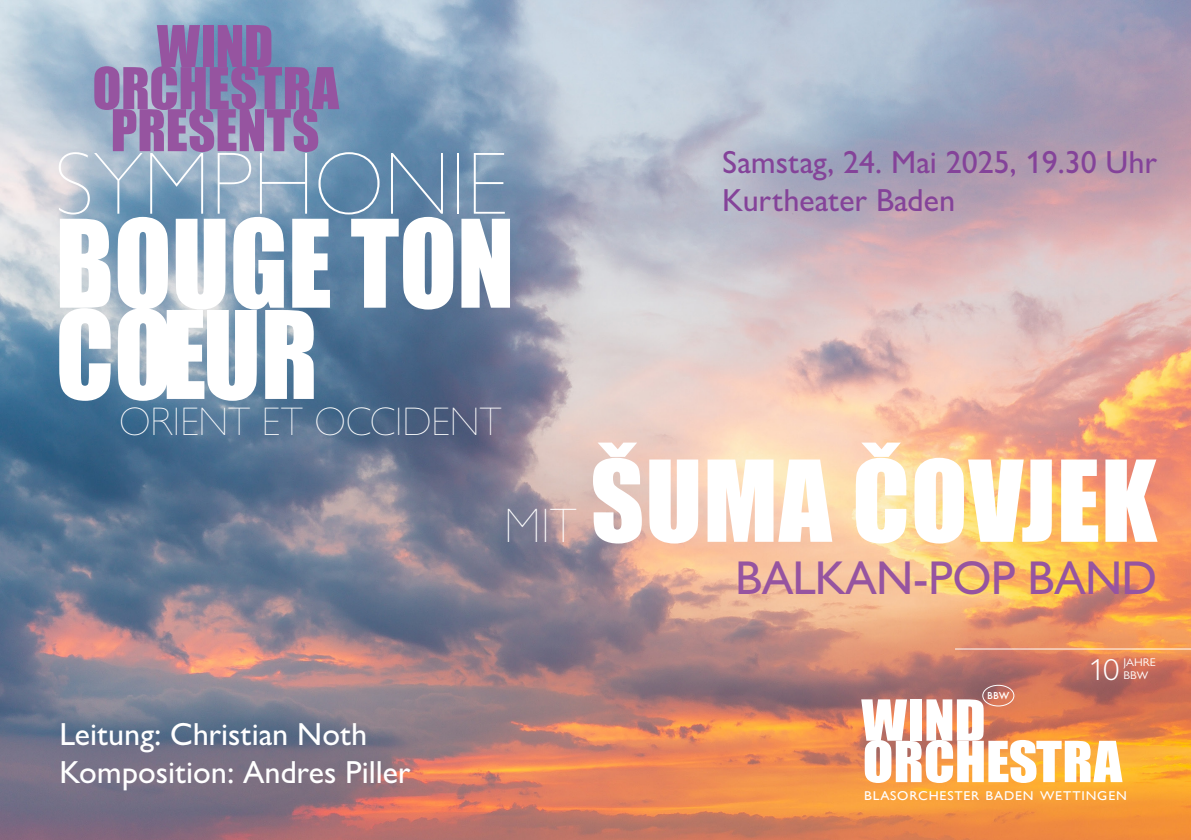
<style>
.page{position:relative;width:1191px;height:840px;background:#fff}
.page>*{position:absolute;margin:0;border:0;box-sizing:border-box;transform-origin:0 0}
.t1{font:112.4px "Impact";color:#fff;scale:.94 1}
.t2{font:104px "Impact";letter-spacing:.01em;color:#fff}
.t3{font:200 88.8px "Gill Sans Nova";color:#fff}
.t4{font:53px "Impact";color:#9654a0}
.t5{font:52.2px "Impact";color:#fff;scale:1.08 1}
.t6{font:500 47.6px "Gill Sans Nova";letter-spacing:-.02em;color:#9654a0}
.t7{font:200 40px "Gill Sans Nova";color:#fff}
.t8{font:500 32px "Gill Sans Nova";color:#fff}
.t9{font:500 32px "Gill Sans Nova";color:#844399}
.t10{font:300 30.4px "Gill Sans Nova";color:#fff;scale:1.08 1}
.t11{font:12.8px "Gill Sans";letter-spacing:.06em;color:#fff;scale:1.08 1}
.t12{font:11.2px/13.4px "Gill Sans Nova";color:#fff;scale:1.08 1}
.t13{font:500 10.6px "Futura PT";color:#fff;scale:1.08 1}
.s1{font-family:"Gill Sans Nova";font-weight:200;font-size:48.6px}
.s2{font-family:"Futura PT"}
</style>
<div class="page">
<img style="left:0;top:0;width:1191px;height:839px">
<div style="left:982px;top:684px;width:32px;height:22px;border:1px solid #fff;border-radius:50%"></div>
<hr style="left:955px;top:648px;width:236px;height:1px;background:#fff">
<p class="t4" style="left:157px;top:5px;width:118px">WIND</p>
<p class="t4" style="left:92px;top:47px;width:248px">ORCHESTRA</p>
<p class="t4" style="left:111px;top:89px;width:210px">PRESENTS</p>
<p class="t3" style="left:56px;top:129px;width:453px">SYMPHONIE</p>
<p class="t1" style="left:56px;top:176px;width:490px">BOUGE TON</p>
<p class="t1" style="left:56px;top:267px;width:281px">COE UR</p>
<p class="t7" style="left:119px;top:397px;width:384px">ORIENT ET OCCIDENT</p>
<p class="t9" style="left:722px;top:142px;width:436px">Samstag, 24. Mai 2025, 19.30 Uhr</p>
<p class="t9" style="left:722px;top:181px;width:235px">Kurtheater Baden</p>
<p class="t2" style="left:504px;top:420px;width:654px"><span class="s1">MIT</span> ŠUMA ČOVJEK</p>
<p class="t6" style="left:735px;top:548px;width:423px">BALKAN-POP BAND</p>
<p class="t8" style="left:60px;top:713px;width:309px">Leitung: Christian Noth</p>
<p class="t8" style="left:60px;top:752px;width:352px">Komposition: Andres Piller</p>
<p class="t10" style="left:1088px;top:650px;width:30px">10</p>
<p class="t12" style="left:1123px;top:655px;width:32px">JAHRE<br>BB<span class="s2">W</span></p>
<p class="t13" style="left:987px;top:689px;width:22px">BBW</p>
<p class="t5" style="left:861px;top:679px;width:117px">WIND</p>
<p class="t5" style="left:862px;top:720px;width:242px">ORCHESTRA</p>
<p class="t11" style="left:864px;top:787px;width:245px">BLASORCHESTER BADEN WETTINGEN</p>
</div>
